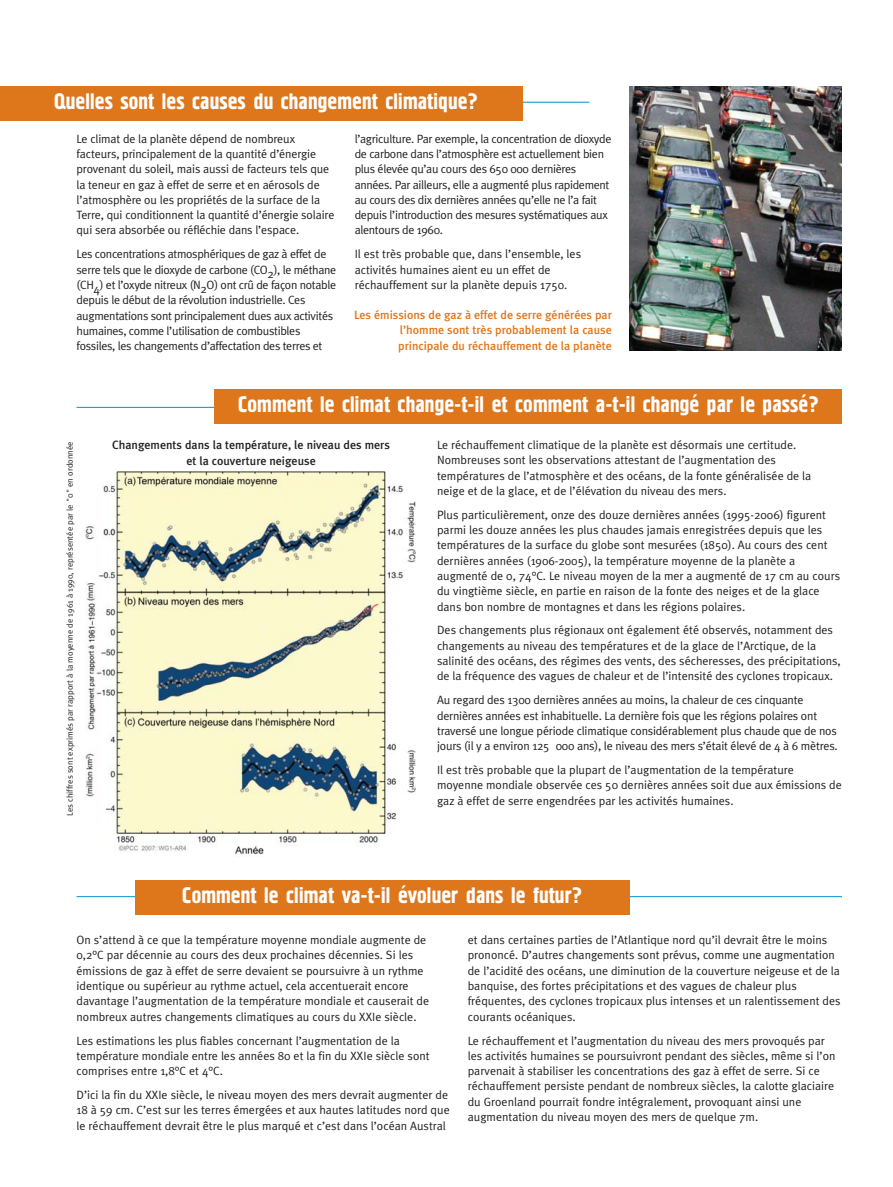
<style>
.page{position:relative;width:893px;height:1187px;background:#fff}
.page>*{position:absolute;margin:0;border:0;box-sizing:border-box;transform-origin:0 0}
.t1{font:22.5px "Pollock C1";color:#fff}
.t2{font:12px/15.3px "Meta Plus Normal";color:#231f20}
.t3{font:12px/15.3px "Meta Plus Normal";letter-spacing:-.025em;color:#231f20}
.t4{font:500 12px/15.3px "Meta Plus";color:#de761c;text-align:justify}
.t5{font:500 12px/15.8px "Meta Plus";color:#231f20;text-align:center}
.t6{font:8.55px "Meta Plus Normal";color:#231f20}
</style>
<div class="page">
<img style="left:85px;top:472px;width:331px;height:383px">
<hr style="left:77px;top:102px;width:512px;height:1px;background:#0090ca">
<hr style="left:77px;top:896px;width:765px;height:1px;background:#0090ca">
<hr style="left:77px;top:407px;width:765px;height:1px;background:#0090ca">
<div style="left:135px;top:880px;width:494px;height:34px;background:#de761c"></div>
<div style="left:215px;top:390px;width:627px;height:34px;background:#de761c"></div>
<div style="left:0;top:86px;width:523px;height:34px;background:#de761c"></div>
<img style="left:629px;top:86px;width:213px;height:264px">
<h1 class="t1" style="left:54px;top:93px;width:426px">Quelles sont les causes du changement climatique?</h1>
<p class="t2" style="left:77px;top:132px;width:259px">Le climat de la planète dépend de nombreux facteurs, principalement de la quantité d’énergie provenant du soleil, mais aussi de facteurs tels que la teneur en gaz à effet de serre et en aérosols de l’atmosphère ou les propriétés de la surface de la Terre, qui conditionnent la quantité d’énergie solaire qui sera absorbée ou réfléchie dans l’espace.</p>
<p class="t3" style="left:77px;top:247px;width:261px">Les concentrations atmosphériques de gaz à effet de serre tels que le dioxyde de carbone (CO2), le méthane (CH4) et l’oxyde nitreux (N2O) ont crû de façon notable depuis le début de la révolution industrielle. Ces augmentations sont principalement dues aux activités humaines, comme l’utilisation de combustibles fossiles, les changements d’affectation des terres et</p>
<p class="t3" style="left:355px;top:132px;width:258px">l’agriculture. Par exemple, la concentration de dioxyde de carbone dans l’atmosphère est actuellement bien plus élevée qu’au cours des 650 000 dernières années. Par ailleurs, elle a augmenté plus rapidement au cours des dix dernières années qu’elle ne l’a fait depuis l’introduction des mesures systématiques aux alentours de 1960.</p>
<p class="t2" style="left:355px;top:247px;width:228px">Il est très probable que, dans l’ensemble, les activités humaines aient eu un effet de réchauffement sur la planète depuis 1750.</p>
<p class="t4" style="left:398px;top:308px;width:215px;text-indent:-44px">Les émissions de gaz à effet de serre générées par l’homme sont très probablement la cause principale du réchauffement de la planète</p>
<h1 class="t1" style="left:238px;top:396px;width:583px">Comment le climat change-t-il et comment a-t-il change par le passe?</h1>
<p class="t6" style="left:67px;top:816px;width:376px;rotate:-90deg">Les chiffres sont exprimés par rapport à la moyenne de 1961 à 1990, représentée par le "0" en ordonnée</p>
<p class="t5" style="left:112px;top:437px;width:279px">Changements dans la température, le niveau des mers et la couverture neigeuse</p>
<p class="t2" style="left:437px;top:438px;width:376px">Le réchauffement climatique de la planète est désormais une certitude.<br>Nombreuses sont les observations attestant de l’augmentation des températures de l’atmosphère et des océans, de la fonte généralisée de la neige et de la glace, et de l’élévation du niveau des mers.</p>
<p class="t2" style="left:437px;top:508px;width:405px">Plus particulièrement, onze des douze dernières années (1995-2006) figurent parmi les douze années les plus chaudes jamais enregistrées depuis que les températures de la surface du globe sont mesurées (1850). Au cours des cent dernières années (1906-2005), la température moyenne de la planète a augmenté de 0, 74°C. Le niveau moyen de la mer a augmenté de 17 cm au cours du vingtième siècle, en partie en raison de la fonte des neiges et de la glace dans bon nombre de montagnes et dans les régions polaires.</p>
<p class="t2" style="left:437px;top:623px;width:405px">Des changements plus régionaux ont également été observés, notamment des changements au niveau des températures et de la glace de l’Arctique, de la salinité des océans, des régimes des vents, des sécheresses, des précipitations, de la fréquence des vagues de chaleur et de l’intensité des cyclones tropicaux.</p>
<p class="t2" style="left:437px;top:693px;width:402px">Au regard des 1300 dernières années au moins, la chaleur de ces cinquante dernières années est inhabituelle. La dernière fois que les régions polaires ont traversé une longue période climatique considérablement plus chaude que de nos jours (il y a environ 125 000 ans), le niveau des mers s’était élevé de 4 à 6 mètres.</p>
<p class="t2" style="left:437px;top:763px;width:406px">Il est très probable que la plupart de l’augmentation de la température moyenne mondiale observée ces 50 dernières années soit due aux émissions de gaz à effet de serre engendrées par les activités humaines.</p>
<h1 class="t1" style="left:182px;top:887px;width:402px">Comment le climat va-t-il evoluer dans le futur?</h1>
<p class="t2" style="left:77px;top:933px;width:354px">On s’attend à ce que la température moyenne mondiale augmente de 0,2°C par décennie au cours des deux prochaines décennies. Si les émissions de gaz à effet de serre devaient se poursuivre à un rythme identique ou supérieur au rythme actuel, cela accentuerait encore davantage l’augmentation de la température mondiale et causerait de nombreux autres changements climatiques au cours du XXIe siècle.</p>
<p class="t2" style="left:77px;top:1033px;width:355px">Les estimations les plus fiables concernant l’augmentation de la température mondiale entre les années 80 et la fin du XXIe siècle sont comprises entre 1,8°C et 4°C.</p>
<p class="t2" style="left:77px;top:1087px;width:375px">D’ici la fin du XXIe siècle, le niveau moyen des mers devrait augmenter de<br>18 à 59 cm. C’est sur les terres émergées et aux hautes latitudes nord que le réchauffement devrait être le plus marqué et c’est dans l’océan Austral</p>
<p class="t2" style="left:468px;top:933px;width:374px">et dans certaines parties de l’Atlantique nord qu’il devrait être le moins prononcé. D’autres changements sont prévus, comme une augmentation de l’acidité des océans, une diminution de la couverture neigeuse et de la banquise, des fortes précipitations et des vagues de chaleur plus fréquentes, des cyclones tropicaux plus intenses et un ralentissement des courants océaniques.</p>
<p class="t2" style="left:468px;top:1033px;width:369px">Le réchauffement et l’augmentation du niveau des mers provoqués par les activités humaines se poursuivront pendant des siècles, même si l’on parvenait à stabiliser les concentrations des gaz à effet de serre. Si ce réchauffement persiste pendant de nombreux siècles, la calotte glaciaire du Groenland pourrait fondre intégralement, provoquant ainsi une augmentation du niveau moyen des mers de quelque 7m.</p>
</div>
